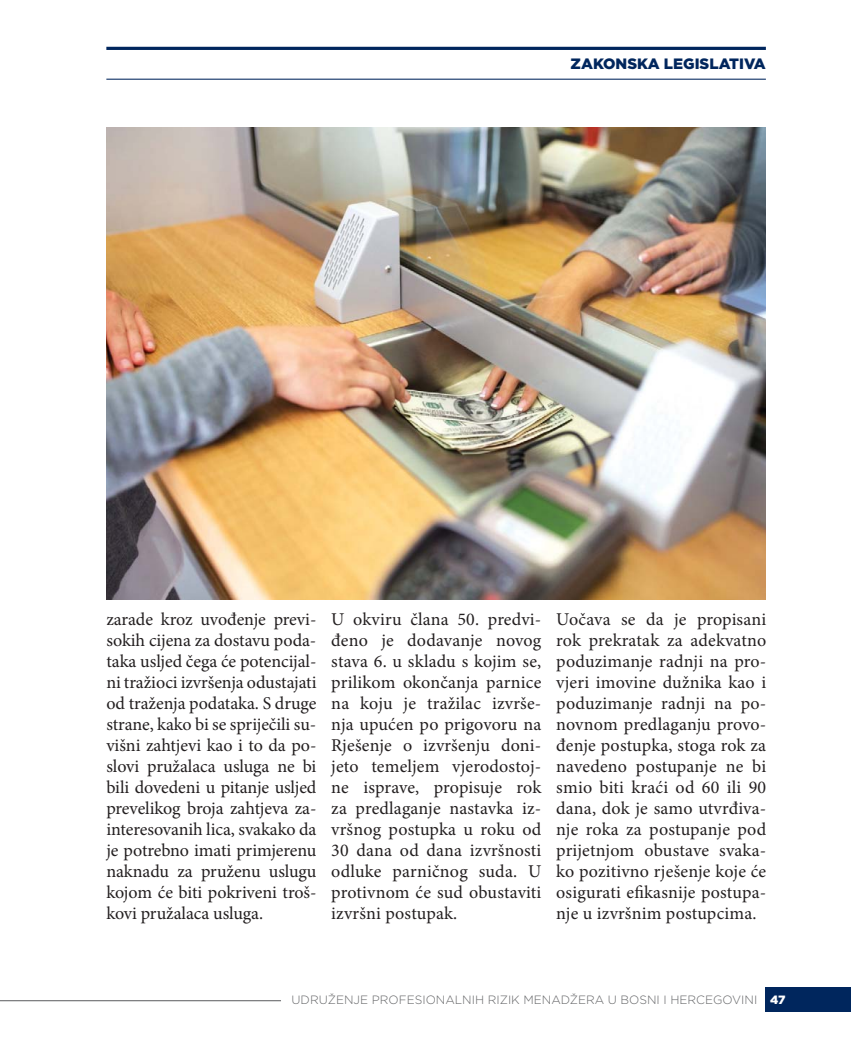
<style>
.page{position:relative;width:851px;height:1063px;background:#fff}
.page>*{position:absolute;margin:0;border:0;box-sizing:border-box;transform-origin:0 0}
.t1{font:18px/21px "Minion Pro";letter-spacing:.01em;color:#231f20;text-align:justify}
.t2{font:900 15px "Gotham";color:#00265d}
.t3{font:300 12px "Gotham";color:#636466}
.t4{font:900 12px "Gotham";color:#fff}
</style>
<div class="page">
<div style="left:765px;top:987px;width:85px;height:24px;background:#00265d"></div>
<hr style="left:106px;top:47px;width:659px;height:3px;background:#00265d">
<hr style="left:106px;top:79px;width:659px;height:1px;background:#00265d">
<hr style="left:0;top:1000px;width:281px;height:1px;background:#636466">
<img style="left:106px;top:128px;width:659px;height:472px">
<p class="t2" style="left:570px;top:58px;width:197px">ZAKONSKA LEGISLATIVA</p>
<p class="t1" style="left:106px;top:611px;width:212px">zarade kroz uvođenje previ&shy;sokih cijena za dostavu poda&shy;taka usljed čega će potencijal&shy;ni tražioci izvršenja odustajati od traženja podataka. S druge strane, kako bi se spriječili su&shy;višni zahtjevi kao i to da po&shy;slovi pružalaca usluga ne bi bili dovedeni u pitanje usljed prevelikog broja zahtjeva za&shy;interesovanih lica, svakako da je potrebno imati primjerenu naknadu za pruženu uslugu kojom će biti pokriveni troš&shy;kovi pružalaca usluga.</p>
<p class="t1" style="left:331px;top:611px;width:211px">U okviru člana 50. predvi&shy;đeno je dodavanje novog stava 6. u skladu s kojim se, prilikom okončanja parnice na koju je tražilac izvrše&shy;nja upućen po prigovoru na Rješenje o izvršenju doni&shy;jeto temeljem vjerodostoj&shy;ne isprave, propisuje rok za predlaganje nastavka iz&shy;vršnog postupka u roku od 30 dana od dana izvršnosti odluke parničnog suda. U protivnom će sud obustaviti izvršni postupak.</p>
<p class="t1" style="left:556px;top:611px;width:211px">Uočava se da je propisani rok prekratak za adekvatno poduzimanje radnji na pro&shy;vjeri imovine dužnika kao i poduzimanje radnji na po&shy;novnom predlaganju provo&shy;đenje postupka, stoga rok za navedeno postupanje ne bi smio biti kraći od 60 ili 90 dana, dok je samo utvrđiva&shy;nje roka za postupanje pod prijetnjom obustave svaka&shy;ko pozitivno rješenje koje će osigurati efikasnije postupa&shy;nje u izvršnim postupcima.</p>
<p class="t3" style="left:291px;top:996px;width:467px">UDRUŽENJE PROFESIONALNIH RIZIK MENADŽERA U BOSNI I HERCEGOVINI</p>
<p class="t4" style="left:770px;top:995px;width:17px">47</p>
</div>
